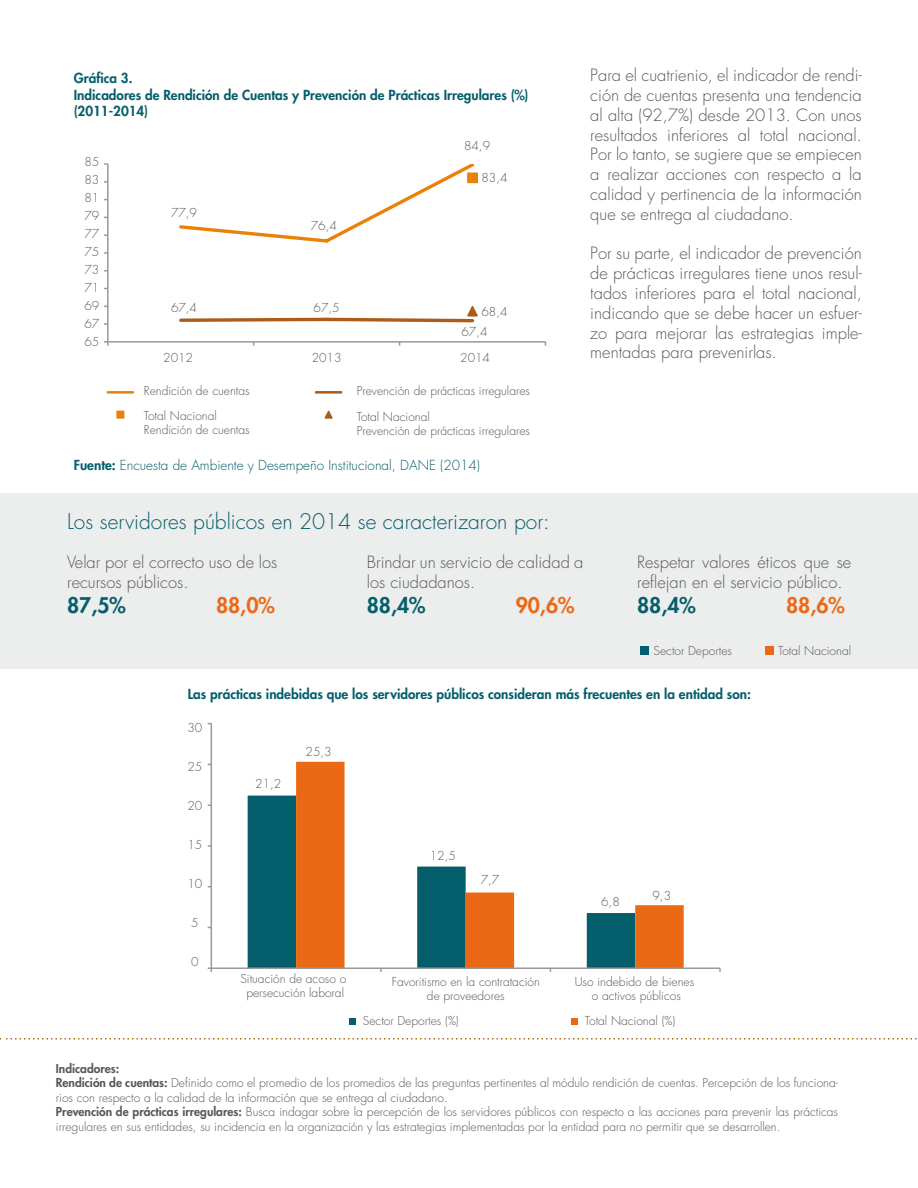
<style>
.page{position:relative;width:918px;height:1188px;background:#fff}
.page>*{position:absolute;margin:0;border:0;box-sizing:border-box;transform-origin:0 0}
.t1{font:300 21px "Futura Std";color:#055e6b}
.t2{font:800 21px "Futura Std";color:#055e6b}
.t3{font:800 21px "Futura Std";color:#eb6915}
.t4{font:300 16.5px/19.8px "Futura Std";color:#58585a}
.t5{font:800 13.5px/16.2px "Futura Std";color:#055e6b}
.t6{font:300 13.5px "Futura Std";color:#055e6b}
.t7{font:300 12px/18px "Futura Std";color:#58585a}
.s1{font-weight:800}
</style>
<div class="page">
<div style="left:0;top:493px;width:918px;height:176px;background:#eceded"></div>
<svg style="left:0;top:1038px;width:916px;height:2px"></svg>
<hr style="left:107px;top:164px;width:2px;height:178px;background:#989998">
<hr style="left:108px;top:341px;width:437px;height:2px;background:#989998">
<svg style="left:104px;top:341px;width:5px;height:5px"></svg>
<svg style="left:179px;top:164px;width:298px;height:79px"></svg>
<div style="left:468px;top:173px;width:9px;height:9px;background:#eb8208"></div>
<div style="left:467px;top:172px;width:11px;height:11px;border:2px solid #eb8208"></div>
<svg style="left:179px;top:306px;width:299px;height:17px"></svg>
<hr style="left:108px;top:391px;width:25px;height:3px;background:#eb8208">
<hr style="left:316px;top:391px;width:25px;height:3px;background:#aa5c18">
<svg style="left:116px;top:411px;width:8px;height:8px"></svg>
<svg style="left:324px;top:410px;width:9px;height:9px"></svg>
<div style="left:178px;top:711px;width:553px;height:332px;background:#fff"></div>
<div style="left:248px;top:796px;width:48px;height:171px;background:#055e6b"></div>
<svg style="left:296px;top:762px;width:388px;height:205px"></svg>
<hr style="left:211px;top:724px;width:1px;height:244px;background:#989998">
<hr style="left:211px;top:967px;width:509px;height:2px;background:#989998">
<svg style="left:208px;top:967px;width:4px;height:5px"></svg>
<div style="left:349px;top:1018px;width:7px;height:7px;background:#055e6b"></div>
<div style="left:571px;top:1018px;width:7px;height:7px;background:#eb6915"></div>
<div style="left:640px;top:646px;width:9px;height:9px;background:#055e6b"></div>
<div style="left:765px;top:646px;width:9px;height:9px;background:#eb6915"></div>
<p class="t5" style="left:74px;top:70px;width:456px">Gráfica 3.<br>Indicadores de Rendición de Cuentas y Prevención de Prácticas Irregulares (%) (2011-2014)</p>
<p class="t7" style="left:84px;top:153px;width:16px;text-align:justify">85<br>83<br>81<br>79<br>77<br>75<br>73<br>71<br>69<br>67<br>65</p>
<p class="t7" style="left:171px;top:204px;width:28px">77,9</p>
<p class="t7" style="left:311px;top:217px;width:28px">76,4</p>
<p class="t7" style="left:171px;top:299px;width:28px">67,4</p>
<p class="t7" style="left:314px;top:299px;width:28px">67,5</p>
<p class="t7" style="left:464px;top:137px;width:28px">84,9</p>
<p class="t7" style="left:481px;top:169px;width:28px">83,4</p>
<p class="t7" style="left:481px;top:303px;width:28px">68,4</p>
<p class="t7" style="left:462px;top:323px;width:28px">67,4</p>
<p class="t7" style="left:163px;top:349px;width:31px">2012</p>
<p class="t7" style="left:312px;top:349px;width:31px">2013</p>
<p class="t7" style="left:460px;top:349px;width:31px">2014</p>
<p class="t7" style="left:144px;top:381px;width:107px">Rendición de cuentas</p>
<p class="t7" style="left:357px;top:381px;width:175px">Prevención de prácticas irregulares</p>
<p class="t7" style="left:144px;top:408px;width:107px;line-height:14.4px">Total Nacional<br>Rendición de cuentas</p>
<p class="t7" style="left:357px;top:410px;width:175px;line-height:14.4px">Total Nacional<br>Prevención de prácticas irregulares</p>
<p class="t6" style="left:74px;top:457px;width:408px"><span class="s1">Fuente:</span> Encuesta de Ambiente y Desempeño Institucional, DANE (2014)</p>
<p class="t4" style="left:590px;top:66px;width:273px;text-align:justify">Para el cuatrienio, el indicador de rendi&shy;ción de cuentas presenta una tendencia al alta (92,7%) desde 2013. Con unos resultados inferiores al total nacional.<br>Por lo tanto, se sugiere que se empiecen a realizar acciones con respecto a la calidad y pertinencia de la información que se entrega al ciudadano.</p>
<h2 class="t4" style="left:590px;top:244px;width:273px;text-align:justify">Por su parte, el indicador de prevención de prácticas irregulares tiene unos resul&shy;tados inferiores para el total nacional, indicando que se debe hacer un esfuer&shy;zo para mejorar las estrategias imple&shy;mentadas para prevenirlas.</h2>
<h1 class="t1" style="left:67px;top:508px;width:484px">Los servidores públicos en 2014 se caracterizaron por:</h1>
<h2 class="t4" style="left:67px;top:553px;width:212px">Velar por el correcto uso de los recursos públicos.</h2>
<h1 class="t2" style="left:67px;top:592px;width:60px">87,5%</h1>
<h1 class="t3" style="left:216px;top:592px;width:60px">88,0%</h1>
<h2 class="t4" style="left:367px;top:553px;width:218px">Brindar un servicio de calidad a los ciudadanos.</h2>
<h1 class="t2" style="left:367px;top:592px;width:60px">88,4%</h1>
<h1 class="t3" style="left:516px;top:592px;width:60px">90,6%</h1>
<h2 class="t4" style="left:637px;top:553px;width:216px">Respetar valores éticos que se reflejan en el servicio público.</h2>
<h1 class="t2" style="left:637px;top:592px;width:60px">88,4%</h1>
<h1 class="t3" style="left:786px;top:592px;width:60px">88,6%</h1>
<p class="t7" style="left:654px;top:642px;width:80px">Sector Deportes</p>
<p class="t7" style="left:778px;top:642px;width:75px">Total Nacional</p>
<p class="t5" style="left:188px;top:686px;width:565px">Las prácticas indebidas que los servidores públicos consideran más frecuentes en la entidad son:</p>
<p class="t7" style="left:187px;top:719px;width:16px">30</p>
<p class="t7" style="left:187px;top:758px;width:16px">25</p>
<p class="t7" style="left:187px;top:797px;width:16px">20</p>
<p class="t7" style="left:187px;top:836px;width:16px">15</p>
<p class="t7" style="left:187px;top:875px;width:16px">10</p>
<p class="t7" style="left:191px;top:914px;width:9px">5</p>
<p class="t7" style="left:191px;top:953px;width:9px">0</p>
<p class="t7" style="left:255px;top:775px;width:28px">21,2</p>
<p class="t7" style="left:306px;top:743px;width:28px">25,3</p>
<p class="t7" style="left:430px;top:847px;width:28px">12,5</p>
<p class="t7" style="left:481px;top:871px;width:20px">7,7</p>
<p class="t7" style="left:601px;top:893px;width:20px">6,8</p>
<p class="t7" style="left:653px;top:887px;width:20px">9,3</p>
<p class="t7" style="left:240px;top:971px;width:107px;line-height:14.4px;text-align:center">Situación de acoso o persecución laboral</p>
<p class="t7" style="left:392px;top:974px;width:150px;line-height:14.4px;text-align:center">Favoritismo en la contratación de proveedores</p>
<p class="t7" style="left:575px;top:974px;width:121px;line-height:14.4px;text-align:center">Uso indebido de bienes o activos públicos</p>
<p class="t7" style="left:363px;top:1012px;width:97px">Sector Deportes (%)</p>
<p class="t7" style="left:585px;top:1012px;width:92px">Total Nacional (%)</p>
<p class="t7" style="left:56px;top:1062px;width:784px;line-height:14.4px"><span class="s1">Indicadores:<br>Rendición de cuentas:</span> Definido como el promedio de los promedios de las preguntas pertinentes al módulo rendición de cuentas. Percepción de los funciona&shy;rios con respecto a la calidad de la información que se entrega al ciudadano.<br><span class="s1">Prevención de prácticas irregulares:</span> Busca indagar sobre la percepción de los servidores públicos con respecto a las acciones para prevenir las prácticas irregulares en sus entidades, su incidencia en la organización y las estrategias implementadas por la entidad para no permitir que se desarrollen.</p>
</div>
